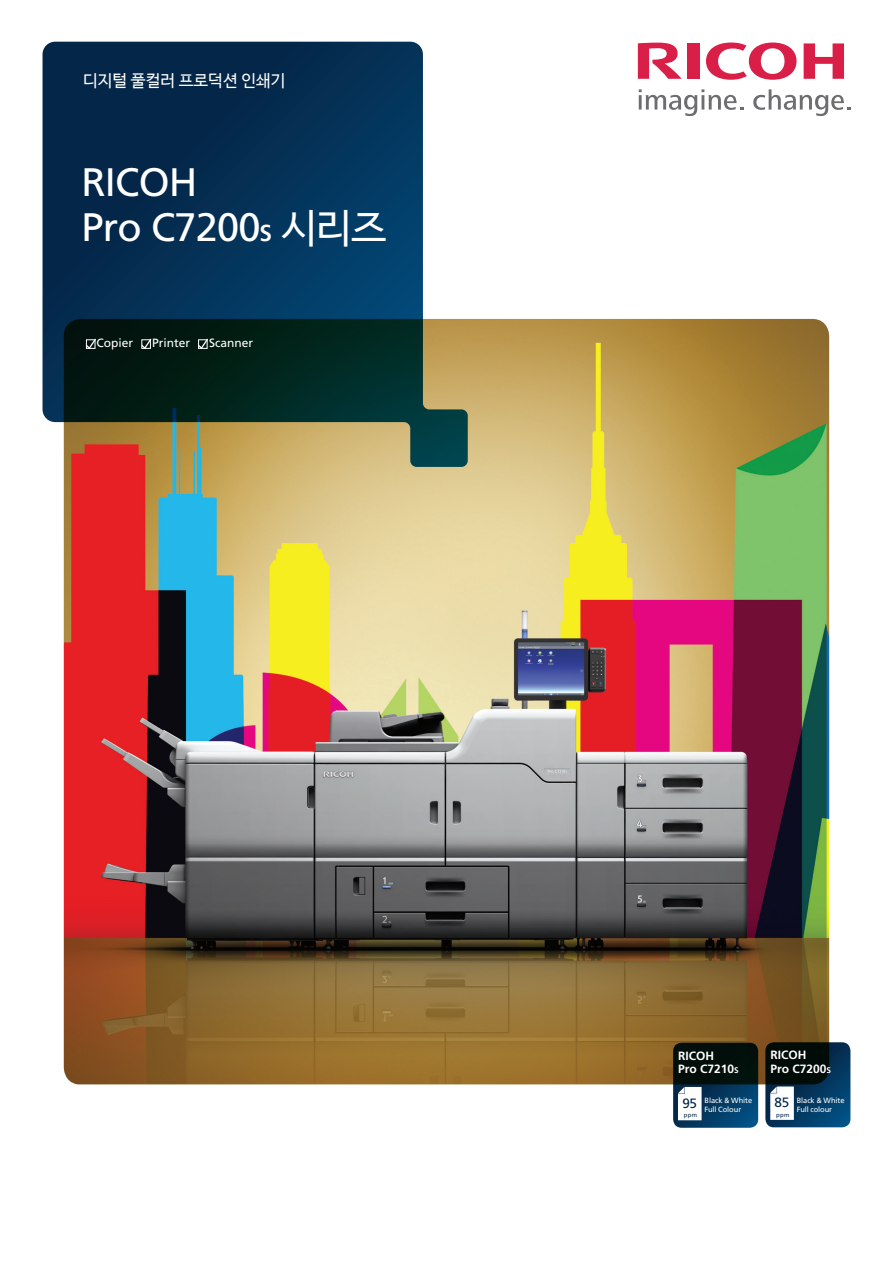
<style>
.page{position:relative;width:893px;height:1263px;background:#fff}
.page>*{position:absolute;margin:0;border:0;box-sizing:border-box;transform-origin:0 0}
.t1{font:39.75px "Frutiger LT Std";letter-spacing:-.02em;color:#fff}
.t2{font:16.5px "Nanum Barun Gothic";color:#fff}
.t3{font:13.5px "Frutiger LT Std";color:#042648}
.t4{font:700 12px "Frutiger LT Std";color:#fff}
.t5{font:12px "Frutiger LT Std";color:#fff}
.t6{font:7.5px "Frutiger LT Std";letter-spacing:-.01em;color:#fff}
.t7{font:6px "Frutiger LT Std";letter-spacing:.06em;color:#042648}
.s1{font-size:31.5px}
.s2{font-family:"Nanum Barun Gothic"}
.s3{font-size:8.25px}
</style>
<div class="page">
<img style="left:64px;top:319px;width:765px;height:765px">
<svg style="left:765px;top:1042px;width:85px;height:85px;background:#03273d"></svg>
<svg style="left:43px;top:42px;width:425px;height:425px;background:#2a4856"></svg>
<svg style="left:770px;top:1086px;width:24px;height:34px"></svg>
<svg style="left:706px;top:43px;width:90px;height:37px"></svg>
<svg style="left:804px;top:43px;width:40px;height:36px"></svg>
<div style="left:687px;top:43px;width:12px;height:36px;background:#d91e47"></div>
<svg style="left:638px;top:43px;width:44px;height:36px"></svg>
<svg style="left:639px;top:89px;width:104px;height:27px"></svg>
<svg style="left:753px;top:89px;width:97px;height:27px"></svg>
<svg style="left:197px;top:338px;width:12px;height:12px"></svg>
<div style="left:198px;top:340px;width:9px;height:9px;border:1px solid #fff"></div>
<svg style="left:140px;top:338px;width:12px;height:12px"></svg>
<div style="left:142px;top:340px;width:9px;height:9px;border:1px solid #fff"></div>
<svg style="left:85px;top:338px;width:12px;height:12px"></svg>
<div style="left:86px;top:340px;width:9px;height:9px;border:1px solid #fff"></div>
<svg style="left:673px;top:1043px;width:85px;height:85px;background:#032435"></svg>
<svg style="left:678px;top:1087px;width:24px;height:33px"></svg>
<p class="t2" style="left:83px;top:72px;width:204px">디지털 풀컬러 프로덕션 인쇄기</p>
<p class="t1" style="left:81px;top:159px;width:118px">RICOH</p>
<p class="t1" style="left:81px;top:204px;width:307px">Pro C7200<span class="s1">s</span> <span class="s2">시리즈</span></p>
<p class="t5" style="left:96px;top:336px;width:38px">Copier</p>
<p class="t5" style="left:152px;top:336px;width:40px">Printer</p>
<p class="t5" style="left:209px;top:336px;width:46px">Scanner</p>
<p class="t4" style="left:678px;top:1048px;width:37px">RICOH</p>
<p class="t4" style="left:678px;top:1062px;width:62px">Pro C7210<span class="s3">S</span></p>
<p class="t4" style="left:770px;top:1048px;width:37px">RICOH</p>
<p class="t4" style="left:770px;top:1061px;width:62px">Pro C7200<span class="s3">S</span></p>
<p class="t3" style="left:682px;top:1095px;width:16px">95</p>
<p class="t7" style="left:684px;top:1112px;width:15px">ppm</p>
<p class="t6" style="left:704px;top:1096px;width:49px">Black &amp; White</p>
<p class="t6" style="left:704px;top:1105px;width:38px">Full Colour</p>
<p class="t3" style="left:775px;top:1095px;width:16px">85</p>
<p class="t7" style="left:776px;top:1111px;width:15px">ppm</p>
<p class="t6" style="left:797px;top:1096px;width:49px">Black &amp; White</p>
<p class="t6" style="left:797px;top:1105px;width:37px">Full colour</p>
</div>
